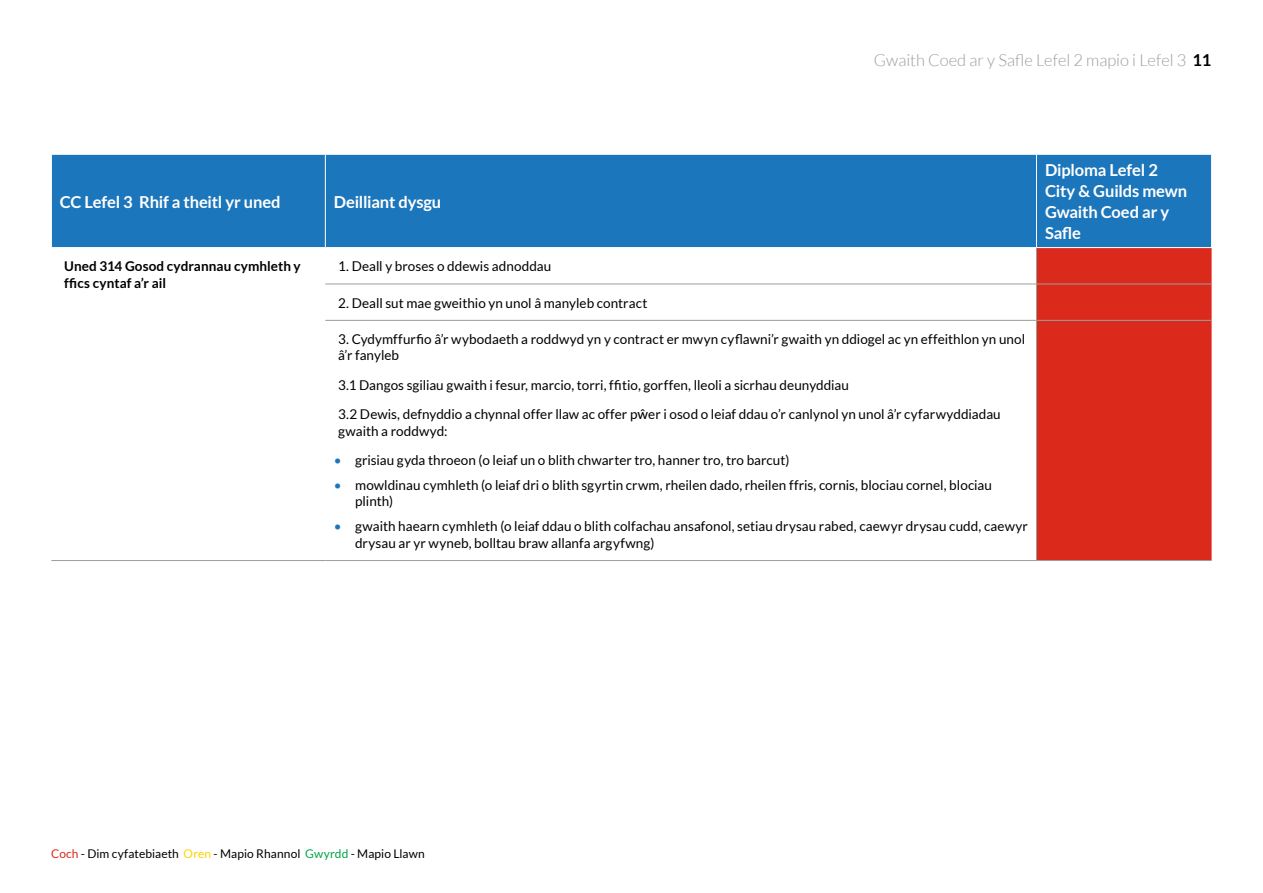
<style>
.page{position:relative;width:1263px;height:893px;background:#fff}
.page>*{position:absolute;margin:0;border:0;box-sizing:border-box;transform-origin:0 0}
.t1{font:700 16.5px/21px "Lato";letter-spacing:-.01em;color:#fff}
.t2{font:300 16.5px "Lato";color:#9d9d9c}
.t3{font:13.5px/16.5px "Lato";color:#000}
.t4{font:700 13.5px/16.5px "Lato";letter-spacing:.005em;color:#000}
.t5{font:12px "Lato";letter-spacing:.005em;color:#000}
.s1{font-weight:700;color:#000}
.s2{font-weight:500}
.s3{color:#1c76bc}
.s4{color:#db291c}
.s5{color:#ffd200}
.s6{color:#00a547}
</style>
<div class="page">
<div style="left:52px;top:155px;width:1159px;height:92px;background:#1c76bc"></div>
<div style="left:1037px;top:248px;width:174px;height:312px;background:#db291c"></div>
<hr style="left:325px;top:284px;width:711px;height:1px;background:#9d9d9c">
<hr style="left:1036px;top:284px;width:175px;height:1px;background:#9d9d9c">
<hr style="left:325px;top:320px;width:711px;height:1px;background:#9d9d9c">
<hr style="left:1036px;top:320px;width:175px;height:1px;background:#9d9d9c">
<hr style="left:325px;top:560px;width:711px;height:1px;background:#9d9d9c">
<hr style="left:1036px;top:560px;width:175px;height:1px;background:#9d9d9c">
<hr style="left:325px;top:155px;width:1px;height:92px;background:#fff">
<hr style="left:51px;top:560px;width:274px;height:1px;background:#9d9d9c">
<hr style="left:1036px;top:248px;width:1px;height:36px;background:#9d9d9c">
<hr style="left:1036px;top:284px;width:1px;height:36px;background:#9d9d9c">
<hr style="left:1036px;top:321px;width:1px;height:239px;background:#9d9d9c">
<hr style="left:1036px;top:155px;width:1px;height:92px;background:#fff">
<p class="t1" style="left:60px;top:191px;width:222px">CC Lefel 3 Rhif a theitl yr uned</p>
<p class="t1" style="left:334px;top:191px;width:109px">Deilliant dysgu</p>
<p class="t2" style="left:874px;top:52px;width:339px">Gwaith Coed ar y Safle Lefel 2 mapio i Lefel 3 <span class="s1">11</span></p>
<p class="t1" style="left:1045px;top:159px;width:144px">Diploma Lefel 2<br>City &amp; Guilds mewn<br>Gwaith Coed ar y<br>Safle</p>
<p class="t4" style="left:64px;top:258px;width:238px">Uned 314 Gosod cydrannau cymhleth y ffics cyntaf a’r ail</p>
<p class="t3" style="left:338px;top:258px;width:215px">1. Deall y broses o ddewis adnoddau</p>
<p class="t3" style="left:338px;top:294px;width:311px">2. Deall sut mae gweithio yn unol â manyleb contract</p>
<p class="t3" style="left:338px;top:331px;width:688px">3. Cydymffurfio â’r wybodaeth a roddwyd yn y contract er mwyn cyflawni’r gwaith yn ddiogel ac yn effeithlon yn unol â’r fanyleb</p>
<p class="t3" style="left:338px;top:370px;width:664px;line-height:29.2px">3.1 Dangos sgiliau gwaith i fesur, marcio, torri, ffitio, gorffen, lleoli a sicrhau deunyddiau<br>3.2 Dewis, defnyddio a chynnal offer llaw ac offer p<span class="s2">ŵ</span>er i osod o leiaf ddau o’r canlynol yn unol â’r cyfarwyddiadau</p>
<p class="t3" style="left:338px;top:422px;width:111px">gwaith a roddwyd:</p>
<p class="t3" style="left:334px;top:451px;width:457px"><span class="s3">•</span> grisiau gyda throeon (o leiaf un o blith chwarter tro, hanner tro, tro barcut)</p>
<p class="t3" style="left:355px;top:476px;width:638px;text-indent:-21px"><span class="s3">•</span> mowldinau cymhleth (o leiaf dri o blith sgyrtin crwm, rheilen dado, rheilen ffris, cornis, blociau cornel, blociau plinth)</p>
<p class="t3" style="left:355px;top:518px;width:674px;text-indent:-21px"><span class="s3">•</span> gwaith haearn cymhleth (o leiaf ddau o blith colfachau ansafonol, setiau drysau rabed, caewyr drysau cudd, caewyr drysau ar yr wyneb, bolltau braw allanfa argyfwng)</p>
<p class="t5" style="left:51px;top:847px;width:375px"><span class="s4">Coch</span> - Dim cyfatebiaeth <span class="s5">Oren</span> - Mapio Rhannol <span class="s6">Gwyrdd</span> - Mapio Llawn</p>
</div>
